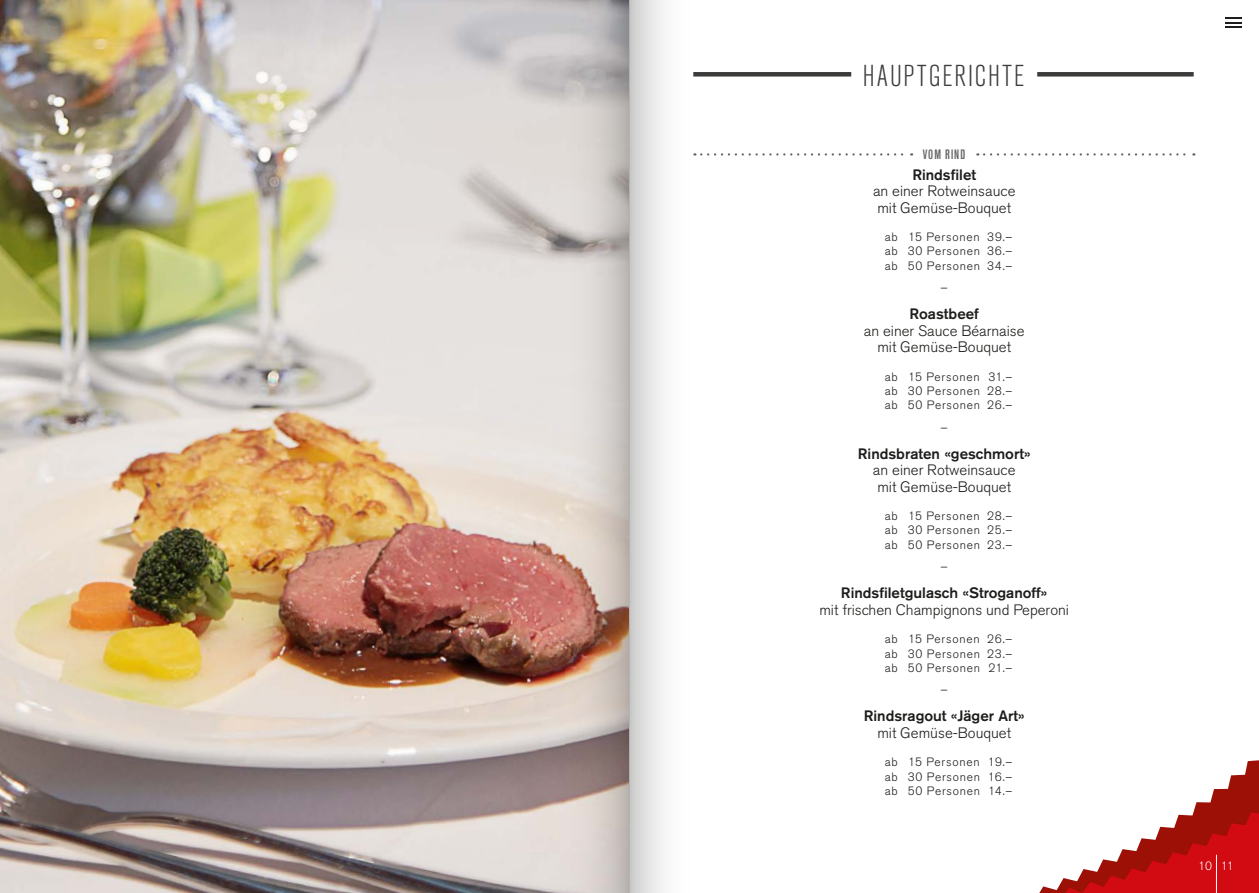
<style>
.page{position:relative;width:1259px;height:893px;background:#fff}
.page>*{position:absolute;margin:0;border:0;box-sizing:border-box;transform-origin:0 0}
.t1{font:300 condensed 30px "Akzidenz Grotesk Pro";letter-spacing:.07em;color:#3c3c3b}
.t2{font:300 15px/16.5px "Akzidenz Grotesk Pro";color:#1d1d1b}
.t3{font:500 15px "Akzidenz Grotesk Pro";color:#1d1d1b}
.t4{font:500 condensed 13.5px "Akzidenz Grotesk Pro";letter-spacing:.075em;color:#646363}
.t5{font:300 12px/14.2px "Akzidenz Grotesk Pro";letter-spacing:.065em;color:#1d1d1b;text-align:justify}
.t6{font:300 12px "Akzidenz Grotesk Pro";color:#fff}
</style>
<div class="page">
<svg style="left:976px;top:17px;width:283px;height:876px"></svg>
<hr style="left:1216px;top:855px;width:1px;height:38px;background:#fff">
<div style="left:693px;top:72px;width:158px;height:5px;background:#3c3c3b"></div>
<div style="left:1037px;top:72px;width:156px;height:5px;background:#3c3c3b"></div>
<img style="left:0;top:0;width:566px;height:893px">
<svg style="left:701px;top:153px;width:211px;height:3px"></svg>
<svg style="left:984px;top:153px;width:210px;height:3px"></svg>
<svg style="left:1225px;top:17px;width:16px;height:11px"></svg>
<svg style="left:566px;top:0;width:99px;height:893px;background:#d0c9c5"></svg>
<hr style="left:629px;top:0;width:1px;height:893px;background:#b3b3b3">
<h1 class="t1" style="left:863px;top:56px;width:163px">HAUPTGERICHTE</h1>
<p class="t4" style="left:922px;top:145px;width:44px">VOM RIND</p>
<p class="t3" style="left:912px;top:165px;width:65px">Rindsfilet</p>
<p class="t2" style="left:873px;top:183px;width:144px">an einer Rotweinsauce mit Gemüse-Bouquet</p>
<p class="t5" style="left:884px;top:230px;width:129px">ab 15 Personen 39.– ab 30 Personen 36.– ab 50 Personen 34.–</p>
<p class="t5" style="left:941px;top:275px;width:7px">_</p>
<p class="t3" style="left:909px;top:304px;width:71px">Roastbeef</p>
<p class="t2" style="left:864px;top:322px;width:162px;text-align:center">an einer Sauce Béarnaise mit Gemüse-Bouquet</p>
<p class="t5" style="left:884px;top:369px;width:129px">ab 15 Personen 31.– ab 30 Personen 28.– ab 50 Personen 26.–</p>
<p class="t5" style="left:941px;top:414px;width:7px">_</p>
<p class="t3" style="left:858px;top:444px;width:174px">Rindsbraten «geschmort»</p>
<p class="t2" style="left:873px;top:462px;width:144px">an einer Rotweinsauce mit Gemüse-Bouquet</p>
<p class="t5" style="left:884px;top:509px;width:129px">ab 15 Personen 28.– ab 30 Personen 25.– ab 50 Personen 23.–</p>
<p class="t5" style="left:941px;top:554px;width:7px">_</p>
<p class="t3" style="left:841px;top:583px;width:208px">Rindsfiletgulasch «Stroganoff»</p>
<p class="t2" style="left:819px;top:601px;width:251px">mit frischen Champignons und Peperoni</p>
<p class="t5" style="left:884px;top:632px;width:129px">ab 15 Personen 26.– ab 30 Personen 23.– ab 50 Personen 21.–</p>
<p class="t5" style="left:941px;top:677px;width:7px">_</p>
<p class="t3" style="left:864px;top:706px;width:162px">Rindsragout «Jäger Art»</p>
<p class="t2" style="left:877px;top:724px;width:135px">mit Gemüse-Bouquet</p>
<p class="t5" style="left:884px;top:755px;width:129px">ab 15 Personen 19.– ab 30 Personen 16.– ab 50 Personen 14.–</p>
<p class="t6" style="left:1198px;top:858px;width:37px">10 11</p>
</div>
